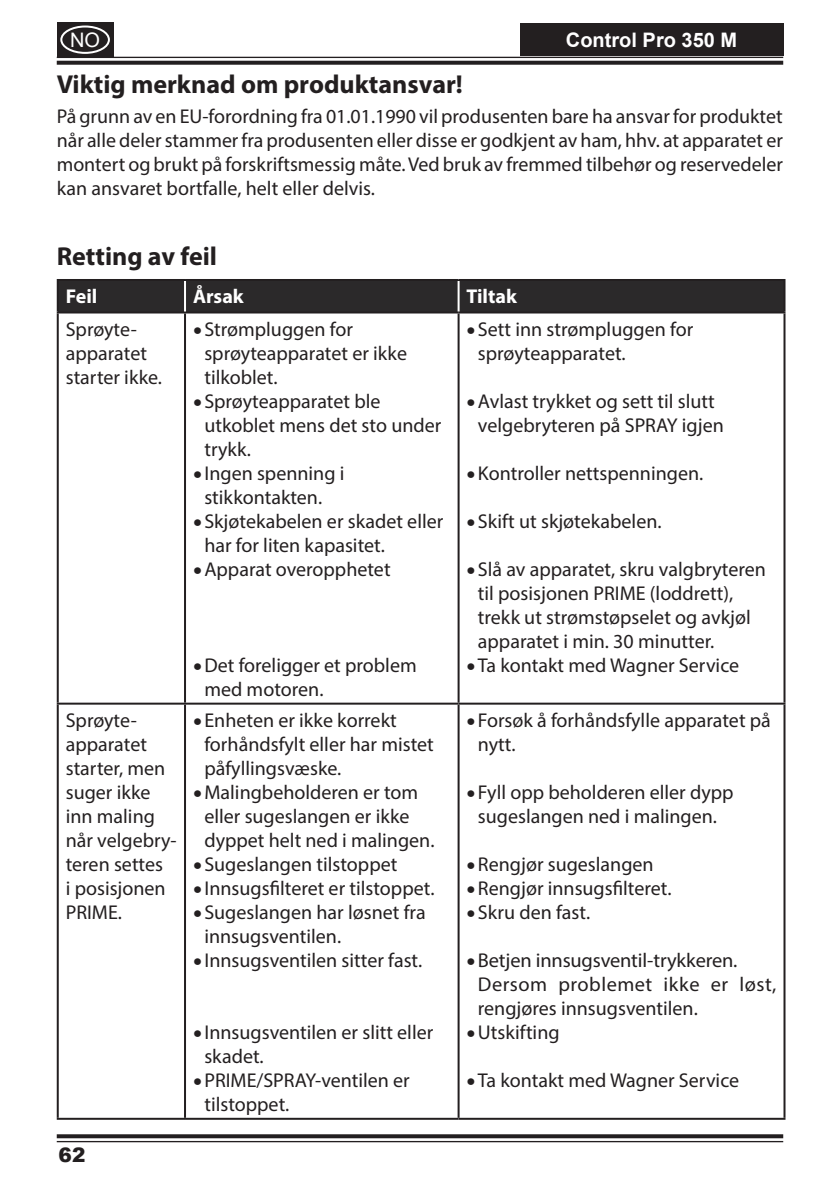
<style>
.page{position:relative;width:840px;height:1191px;background:#fff}
.page>*{position:absolute;margin:0;border:0;box-sizing:border-box;transform-origin:0 0}
._00-Überschrift{font:700 26px "Myriad Pro";color:#231f20}
._01-Fliesstext{font:20px/24px "Myriad Pro";color:#231f20}
._04-Tabelle_Fließtex{font:20px/24px "Myriad Pro";color:#231f20}
._04-Tabelle_Fließtex-2{font:700 20px "Myriad Pro";color:#fff}
.t1{font:700 20px "Arial";color:#fff}
.t2{font:900 20px "Arial";color:#231f20}
.t3{font:20px "Arial";color:#fff}
.s1{font-size:32px}
</style>
<div class="page">
<hr style="left:57px;top:57px;width:725px;height:1px;background:#231f20">
<svg style="left:57px;top:61px;width:725px;height:4px;background:#322e2f"></svg>
<svg style="left:57px;top:1134px;width:725px;height:4px;background:#322e2f"></svg>
<hr style="left:57px;top:1141px;width:725px;height:1px;background:#231f20">
<div style="left:519px;top:23px;width:263px;height:33px;background:#231f20"></div>
<div style="left:57px;top:23px;width:56px;height:34px;background:#231f20"></div>
<div style="left:60px;top:26px;width:50px;height:28px;border:2px solid #fff;border-radius:50%"></div>
<div style="left:59px;top:281px;width:724px;height:30px;background:#2b292a"></div>
<hr style="left:57px;top:313px;width:2px;height:389px;background:#231f20">
<hr style="left:184px;top:313px;width:2px;height:389px;background:#231f20">
<hr style="left:457px;top:313px;width:2px;height:389px;background:#231f20">
<hr style="left:783px;top:313px;width:2px;height:389px;background:#231f20">
<hr style="left:57px;top:702px;width:128px;height:2px;background:#231f20">
<hr style="left:57px;top:704px;width:2px;height:413px;background:#231f20">
<hr style="left:185px;top:702px;width:273px;height:2px;background:#231f20">
<hr style="left:184px;top:704px;width:2px;height:413px;background:#231f20">
<hr style="left:458px;top:702px;width:327px;height:2px;background:#231f20">
<hr style="left:457px;top:704px;width:2px;height:413px;background:#231f20">
<hr style="left:783px;top:704px;width:2px;height:413px;background:#231f20">
<hr style="left:57px;top:1117px;width:128px;height:2px;background:#231f20">
<hr style="left:185px;top:1117px;width:273px;height:2px;background:#231f20">
<hr style="left:458px;top:1117px;width:327px;height:2px;background:#231f20">
<hr style="left:57px;top:279px;width:128px;height:2px;background:#231f20">
<hr style="left:57px;top:281px;width:2px;height:30px;background:#231f20">
<hr style="left:185px;top:279px;width:273px;height:2px;background:#231f20">
<hr style="left:458px;top:279px;width:327px;height:2px;background:#231f20">
<hr style="left:783px;top:281px;width:2px;height:30px;background:#231f20">
<hr style="left:57px;top:311px;width:128px;height:2px;background:#231f20">
<hr style="left:185px;top:311px;width:273px;height:2px;background:#231f20">
<hr style="left:458px;top:311px;width:327px;height:2px;background:#231f20">
<hr style="left:184px;top:281px;width:2px;height:30px;background:#fff">
<hr style="left:457px;top:281px;width:2px;height:30px;background:#fff">
<p class="t3" style="left:70px;top:26px;width:31px">NO</p>
<p class="t1" style="left:565px;top:26px;width:173px">Control Pro 350 M</p>
<p class="_00-Überschrift" style="left:57px;top:67px;width:407px">Viktig merknad om produktansvar!</p>
<p class="_01-Fliesstext" style="left:57px;top:104px;width:727px;text-align:justify">På grunn av en EU-forordning fra 01.01.1990 vil produsenten bare ha ansvar for produktet når alle deler stammer fra produsenten eller disse er godkjent av ham, hhv. at apparatet er montert og brukt på forskriftsmessig måte. Ved bruk av fremmed tilbehør og reservedeler kan ansvaret bortfalle, helt eller delvis.</p>
<p class="_00-Überschrift" style="left:57px;top:240px;width:162px">Retting av feil</p>
<p class="_04-Tabelle_Fließtex-2" style="left:66px;top:283px;width:33px">Feil</p>
<p class="_04-Tabelle_Fließtex-2" style="left:193px;top:283px;width:52px">Årsak</p>
<p class="_04-Tabelle_Fließtex-2" style="left:466px;top:283px;width:52px">Tiltak</p>
<p class="_04-Tabelle_Fließtex" style="left:66px;top:316px;width:98px">Sprøyte&shy;apparatet starter ikke.</p>
<p class="_01-Fliesstext" style="left:204px;top:316px;width:204px;text-indent:-11px"><span class="s1">•</span>Strømpluggen for sprøyteapparatet er ikke tilkoblet.</p>
<p class="_01-Fliesstext" style="left:204px;top:388px;width:238px;text-indent:-11px"><span class="s1">•</span>Sprøyteapparatet ble utkoblet mens det sto under trykk.</p>
<p class="_01-Fliesstext" style="left:193px;top:460px;width:153px;text-align:center"><span class="s1">•</span>Ingen spenning i stikkontakten.</p>
<p class="_01-Fliesstext" style="left:204px;top:508px;width:240px;text-indent:-11px"><span class="s1">•</span>Skjøtekabelen er skadet eller har for liten kapasitet.</p>
<p class="_01-Fliesstext" style="left:193px;top:556px;width:199px"><span class="s1">•</span>Apparat overopphetet</p>
<p class="_01-Fliesstext" style="left:477px;top:316px;width:217px;text-indent:-11px"><span class="s1">•</span>Sett inn strømpluggen for sprøyteapparatet.</p>
<p class="_01-Fliesstext" style="left:466px;top:388px;width:258px;text-align:center"><span class="s1">•</span>Avlast trykket og sett til slutt velgebryteren på SPRAY igjen</p>
<p class="_01-Fliesstext" style="left:466px;top:460px;width:238px"><span class="s1">•</span>Kontroller nettspenningen.</p>
<p class="_01-Fliesstext" style="left:466px;top:508px;width:196px"><span class="s1">•</span>Skift ut skjøtekabelen.</p>
<p class="_01-Fliesstext" style="left:477px;top:556px;width:289px;text-indent:-11px"><span class="s1">•</span>Slå av apparatet, skru valgbryteren til posisjonen PRIME (loddrett), trekk ut strømstøpselet og avkjøl apparatet i min. 30 minutter.</p>
<p class="_01-Fliesstext" style="left:466px;top:652px;width:274px"><span class="s1">•</span>Ta kontakt med Wagner Service</p>
<p class="_01-Fliesstext" style="left:204px;top:652px;width:214px;text-indent:-11px"><span class="s1">•</span>Det foreligger et problem med motoren.</p>
<p class="_04-Tabelle_Fließtex" style="left:66px;top:707px;width:112px">Sprøyte&shy;apparatet starter, men suger ikke inn maling når velgebry&shy;teren settes<br>i posisjonen<br>PRIME.</p>
<p class="_01-Fliesstext" style="left:204px;top:707px;width:231px;text-indent:-11px"><span class="s1">•</span>Enheten er ikke korrekt forhåndsfylt eller har mistet påfyllingsvæske.</p>
<p class="_01-Fliesstext" style="left:204px;top:779px;width:231px;text-indent:-11px"><span class="s1">•</span>Malingbeholderen er tom eller sugeslangen er ikke dyppet helt ned i malingen.</p>
<p class="_01-Fliesstext" style="left:193px;top:851px;width:206px"><span class="s1">•</span>Sugeslangen tilstoppet</p>
<p class="_01-Fliesstext" style="left:193px;top:875px;width:243px"><span class="s1">•</span>Innsugsfilteret er tilstoppet.</p>
<p class="_01-Fliesstext" style="left:204px;top:899px;width:223px;text-indent:-11px"><span class="s1">•</span>Sugeslangen har løsnet fra innsugsventilen.</p>
<p class="_01-Fliesstext" style="left:193px;top:947px;width:231px"><span class="s1">•</span>Innsugsventilen sitter fast.</p>
<p class="t2" style="left:59px;top:1140px;width:28px">62</p>
<p class="_01-Fliesstext" style="left:204px;top:1019px;width:230px;text-indent:-11px"><span class="s1">•</span>Innsugsventilen er slitt eller skadet.</p>
<p class="_01-Fliesstext" style="left:204px;top:1067px;width:207px;text-indent:-11px"><span class="s1">•</span>PRIME/SPRAY-ventilen er tilstoppet.</p>
<p class="_01-Fliesstext" style="left:477px;top:707px;width:294px;text-indent:-11px"><span class="s1">•</span>Forsøk å forhåndsfylle apparatet på nytt.</p>
<p class="_01-Fliesstext" style="left:466px;top:779px;width:268px;text-align:center"><span class="s1">•</span>Fyll opp beholderen eller dypp sugeslangen ned i malingen.</p>
<p class="_01-Fliesstext" style="left:466px;top:851px;width:188px"><span class="s1">•</span>Rengjør sugeslangen</p>
<p class="_01-Fliesstext" style="left:466px;top:875px;width:206px"><span class="s1">•</span>Rengjør innsugsfilteret.</p>
<p class="_01-Fliesstext" style="left:466px;top:899px;width:125px"><span class="s1">•</span>Skru den fast.</p>
<p class="_01-Fliesstext" style="left:477px;top:947px;width:300px;text-indent:-11px"><span class="s1">•</span>Betjen innsugsventil-trykkeren.<br>Dersom problemet ikke er løst, rengjøres innsugsventilen.</p>
<p class="_01-Fliesstext" style="left:466px;top:1019px;width:94px"><span class="s1">•</span>Utskifting</p>
<p class="_01-Fliesstext" style="left:466px;top:1067px;width:274px"><span class="s1">•</span>Ta kontakt med Wagner Service</p>
</div>
